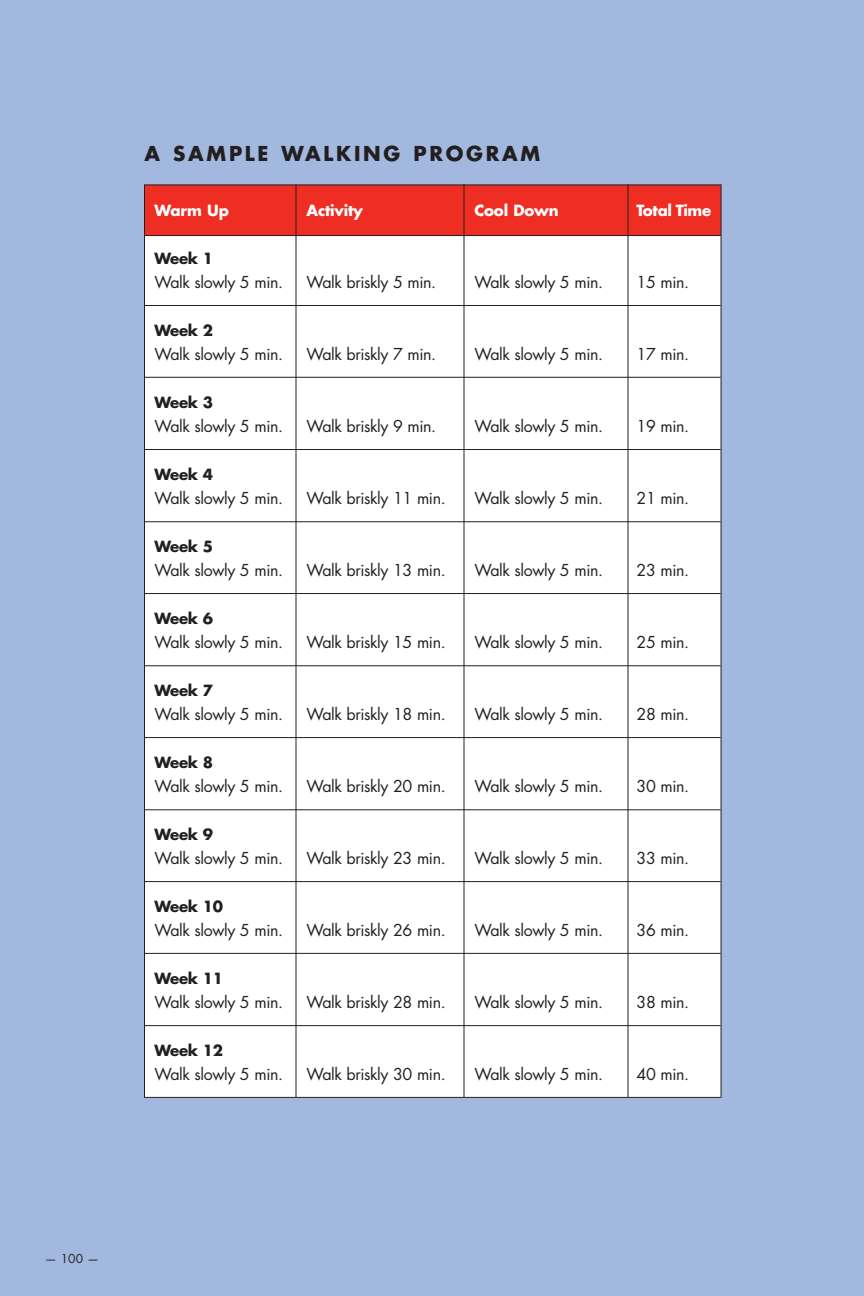
<style>
.page{position:relative;width:864px;height:1296px;background:#a2b8df}
.page>*{position:absolute;margin:0;border:0;box-sizing:border-box;transform-origin:0 0}
.t1{font:700 20px "Futura";letter-spacing:.135em;color:#231f20}
.t2{font:16px "Futura";letter-spacing:-.025em;color:#231f20}
.t3{font:700 15px "Futura";letter-spacing:-.03em;color:#231f20}
.t4{font:700 15px "Futura";letter-spacing:-.015em;color:#fff}
.t5{font:12px "Futura";color:#231f20}
</style>
<div class="page">
<div style="left:145px;top:185px;width:576px;height:912px;background:#fff"></div>
<div style="left:145px;top:185px;width:576px;height:50px;background:#ee2e22"></div>
<hr style="left:721px;top:184px;width:1px;height:914px;background:#231f20">
<hr style="left:628px;top:184px;width:1px;height:913px;background:#231f20">
<hr style="left:464px;top:184px;width:1px;height:913px;background:#231f20">
<hr style="left:296px;top:184px;width:1px;height:913px;background:#231f20">
<hr style="left:144px;top:185px;width:1px;height:913px;background:#231f20">
<hr style="left:145px;top:305px;width:576px;height:1px;background:#231f20">
<hr style="left:145px;top:377px;width:576px;height:1px;background:#231f20">
<hr style="left:145px;top:449px;width:576px;height:1px;background:#231f20">
<hr style="left:145px;top:521px;width:576px;height:1px;background:#231f20">
<hr style="left:145px;top:593px;width:576px;height:1px;background:#231f20">
<hr style="left:145px;top:665px;width:576px;height:1px;background:#231f20">
<hr style="left:145px;top:737px;width:576px;height:1px;background:#231f20">
<hr style="left:145px;top:809px;width:576px;height:1px;background:#231f20">
<hr style="left:145px;top:881px;width:576px;height:1px;background:#231f20">
<hr style="left:145px;top:953px;width:576px;height:1px;background:#231f20">
<hr style="left:145px;top:1025px;width:576px;height:1px;background:#231f20">
<hr style="left:145px;top:1097px;width:576px;height:1px;background:#231f20">
<hr style="left:145px;top:235px;width:576px;height:1px;background:#231f20">
<hr style="left:145px;top:184px;width:576px;height:1px;background:#231f20">
<p class="t1" style="left:145px;top:144px;width:397px">A SAMPLE WALKING PROGRAM</p>
<p class="t4" style="left:155px;top:204px;width:76px">Warm Up</p>
<p class="t4" style="left:307px;top:204px;width:58px">Activity</p>
<p class="t4" style="left:475px;top:204px;width:86px">Cool Down</p>
<p class="t4" style="left:636px;top:204px;width:77px">Total Time</p>
<p class="t3" style="left:155px;top:252px;width:60px">Week 1</p>
<p class="t2" style="left:155px;top:275px;width:130px">Walk slowly 5 min.</p>
<p class="t2" style="left:307px;top:275px;width:131px">Walk briskly 5 min.</p>
<p class="t2" style="left:475px;top:275px;width:130px">Walk slowly 5 min.</p>
<p class="t2" style="left:637px;top:275px;width:54px">15 min.</p>
<p class="t3" style="left:155px;top:324px;width:60px">Week 2</p>
<p class="t2" style="left:155px;top:347px;width:130px">Walk slowly 5 min.</p>
<p class="t2" style="left:307px;top:347px;width:131px">Walk briskly 7 min.</p>
<p class="t2" style="left:475px;top:347px;width:130px">Walk slowly 5 min.</p>
<p class="t2" style="left:637px;top:347px;width:54px">17 min.</p>
<p class="t3" style="left:155px;top:396px;width:60px">Week 3</p>
<p class="t2" style="left:155px;top:419px;width:130px">Walk slowly 5 min.</p>
<p class="t2" style="left:307px;top:419px;width:131px">Walk briskly 9 min.</p>
<p class="t2" style="left:475px;top:419px;width:130px">Walk slowly 5 min.</p>
<p class="t2" style="left:637px;top:419px;width:54px">19 min.</p>
<p class="t3" style="left:155px;top:468px;width:60px">Week 4</p>
<p class="t2" style="left:155px;top:491px;width:130px">Walk slowly 5 min.</p>
<p class="t2" style="left:307px;top:491px;width:141px">Walk briskly 11 min.</p>
<p class="t2" style="left:475px;top:491px;width:130px">Walk slowly 5 min.</p>
<p class="t2" style="left:637px;top:491px;width:54px">21 min.</p>
<p class="t3" style="left:155px;top:540px;width:60px">Week 5</p>
<p class="t2" style="left:155px;top:563px;width:130px">Walk slowly 5 min.</p>
<p class="t2" style="left:307px;top:563px;width:141px">Walk briskly 13 min.</p>
<p class="t2" style="left:475px;top:563px;width:130px">Walk slowly 5 min.</p>
<p class="t2" style="left:637px;top:563px;width:54px">23 min.</p>
<p class="t3" style="left:155px;top:612px;width:60px">Week 6</p>
<p class="t2" style="left:155px;top:635px;width:130px">Walk slowly 5 min.</p>
<p class="t2" style="left:307px;top:635px;width:141px">Walk briskly 15 min.</p>
<p class="t2" style="left:475px;top:635px;width:130px">Walk slowly 5 min.</p>
<p class="t2" style="left:637px;top:635px;width:54px">25 min.</p>
<p class="t3" style="left:155px;top:684px;width:60px">Week 7</p>
<p class="t2" style="left:155px;top:707px;width:130px">Walk slowly 5 min.</p>
<p class="t2" style="left:307px;top:707px;width:141px">Walk briskly 18 min.</p>
<p class="t2" style="left:475px;top:707px;width:130px">Walk slowly 5 min.</p>
<p class="t2" style="left:637px;top:707px;width:54px">28 min.</p>
<p class="t3" style="left:155px;top:756px;width:60px">Week 8</p>
<p class="t2" style="left:155px;top:779px;width:130px">Walk slowly 5 min.</p>
<p class="t2" style="left:307px;top:779px;width:141px">Walk briskly 20 min.</p>
<p class="t2" style="left:475px;top:779px;width:130px">Walk slowly 5 min.</p>
<p class="t2" style="left:637px;top:779px;width:54px">30 min.</p>
<p class="t3" style="left:155px;top:828px;width:60px">Week 9</p>
<p class="t2" style="left:155px;top:851px;width:130px">Walk slowly 5 min.</p>
<p class="t2" style="left:307px;top:851px;width:141px">Walk briskly 23 min.</p>
<p class="t2" style="left:475px;top:851px;width:130px">Walk slowly 5 min.</p>
<p class="t2" style="left:637px;top:851px;width:54px">33 min.</p>
<p class="t3" style="left:155px;top:900px;width:70px">Week 10</p>
<p class="t2" style="left:155px;top:923px;width:130px">Walk slowly 5 min.</p>
<p class="t2" style="left:307px;top:923px;width:141px">Walk briskly 26 min.</p>
<p class="t2" style="left:475px;top:923px;width:130px">Walk slowly 5 min.</p>
<p class="t2" style="left:637px;top:923px;width:54px">36 min.</p>
<p class="t3" style="left:155px;top:972px;width:70px">Week 11</p>
<p class="t2" style="left:155px;top:995px;width:130px">Walk slowly 5 min.</p>
<p class="t2" style="left:307px;top:995px;width:141px">Walk briskly 28 min.</p>
<p class="t2" style="left:475px;top:995px;width:130px">Walk slowly 5 min.</p>
<p class="t2" style="left:637px;top:995px;width:54px">38 min.</p>
<p class="t3" style="left:155px;top:1044px;width:70px">Week 12</p>
<p class="t2" style="left:155px;top:1067px;width:130px">Walk slowly 5 min.</p>
<p class="t2" style="left:307px;top:1067px;width:141px">Walk briskly 30 min.</p>
<p class="t2" style="left:475px;top:1067px;width:130px">Walk slowly 5 min.</p>
<p class="t2" style="left:637px;top:1067px;width:54px">40 min.</p>
<p class="t5" style="left:45px;top:1253px;width:56px">— 100 —</p>
</div>
